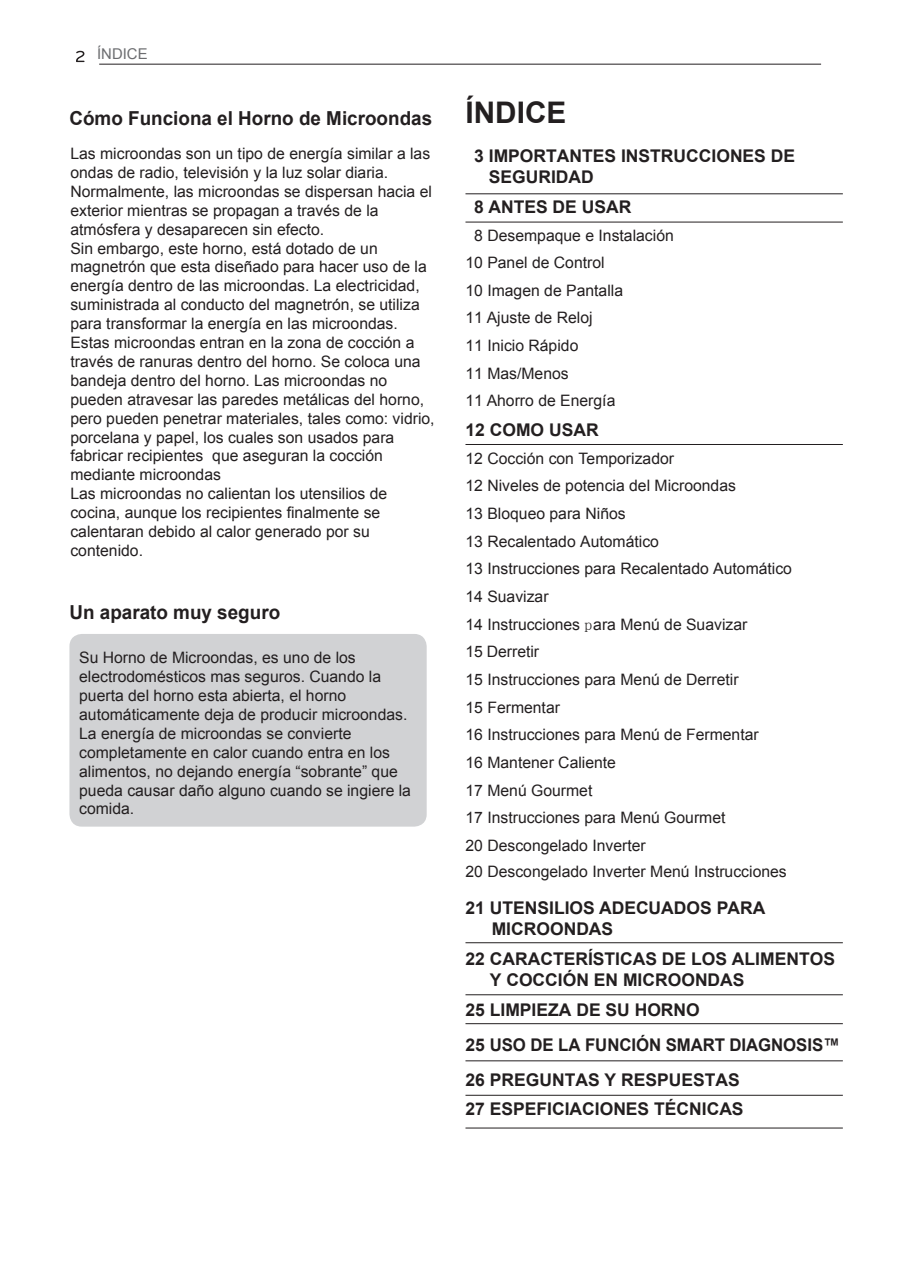
<style>
.page{position:relative;width:903px;height:1275px;background:#fff}
.page>*{position:absolute;margin:0;border:0;box-sizing:border-box;transform-origin:0 0}
.t1{font:700 29.75px "Arial";color:#231f20}
.t2{font:700 19.25px "Arial";color:#231f20}
.t3{font:700 17.5px/21px "Arial";color:#231f20}
.t4{font:15.75px/18.9px "Arial";color:#231f20}
.t5{font:14.88px "Arial";color:#6c6d70}
.s1{font-style:inherit}
</style>
<div class="page">
<svg style="left:76px;top:51px;width:9px;height:11px"></svg>
<hr style="left:99px;top:64px;width:722px;height:1px;background:#231f20">
<div style="left:69px;top:634px;width:358px;height:193px;background:#d1d2d4;border-radius:12px"></div>
<hr style="left:465px;top:193px;width:378px;height:1px;background:#231f20">
<hr style="left:465px;top:444px;width:378px;height:1px;background:#231f20">
<hr style="left:465px;top:942px;width:378px;height:1px;background:#231f20">
<hr style="left:465px;top:994px;width:378px;height:1px;background:#231f20">
<hr style="left:465px;top:1023px;width:378px;height:1px;background:#231f20">
<hr style="left:465px;top:1095px;width:378px;height:1px;background:#231f20">
<hr style="left:465px;top:1127px;width:378px;height:1px;background:#231f20">
<hr style="left:465px;top:1060px;width:378px;height:1px;background:#231f20">
<hr style="left:465px;top:222px;width:378px;height:1px;background:#231f20">
<p class="t5" style="left:97px;top:44px;width:52px">ÍNDICE</p>
<p class="t2" style="left:69px;top:105px;width:364px">Cómo Funciona el Horno de Microondas</p>
<p class="t4" style="left:70px;top:145px;width:366px">Las microondas son un tipo de energía similar a las ondas de radio, televisión y la luz solar diaria.<br>Normalmente, las microondas se dispersan hacia el exterior mientras se propagan a través de la atmósfera y desaparecen sin efecto.<br>Sin embargo, este horno, está dotado de un magnetrón que esta diseñado para hacer uso de la energía dentro de las microondas. La electricidad, suministrada al conducto del magnetrón, se utiliza para transformar la energía en las microondas.<br>Estas microondas entran en la zona de cocción a través de ranuras dentro del horno. Se coloca una bandeja dentro del horno. Las microondas no pueden atravesar las paredes metálicas del horno, pero pueden penetrar materiales, tales como: vidrio, porcelana y papel, los cuales son usados para fabricar recipientes que aseguran la cocción mediante microondas<br>Las microondas no calientan los utensilios de cocina, aunque los recipientes finalmente se calentaran debido al calor generado por su contenido.</p>
<p class="t2" style="left:69px;top:600px;width:212px">Un aparato muy seguro</p>
<p class="t4" style="left:79px;top:648px;width:333px">Su Horno de Microondas, es uno de los electrodomésticos mas seguros. Cuando la puerta del horno esta abierta, el horno automáticamente deja de producir microondas.<br>La energía de microondas se convierte completamente en calor cuando entra en los alimentos, no dejando energía “sobrante” que pueda causar daño alguno cuando se ingiere la comida.</p>
<h1 class="t1" style="left:465px;top:93px;width:102px">ÍNDICE</h1>
<p class="t3" style="left:489px;top:146px;width:308px;text-indent:-15px">3 IMPORTANTES INSTRUCCIONES DE<br>SEGURIDAD</p>
<p class="t3" style="left:474px;top:197px;width:159px">8 ANTES DE USAR</p>
<p class="t4" style="left:465px;top:222px;width:210px;line-height:27.7px;text-indent:9px">8 Desempaque e Instalación<br>10 Panel de Control<br>10 Imagen de Pantalla<br>11 Ajuste de Reloj<br>11 Inicio Rápido<br>11 Mas/Menos<br>11 Ahorro de Energía</p>
<p class="t3" style="left:465px;top:420px;width:135px">12 COMO USAR</p>
<p class="t4" style="left:465px;top:445px;width:328px;line-height:27.7px">12 Cocción con Temporizador<br>12 Niveles de potencia del Microondas<br>13 Bloqueo para Niños<br>13 Recalentado Automático<br>13 Instrucciones para Recalentado Automático<br>14 Suavizar<br>14 Instrucciones <span class="s1">p</span>ara Menú de Suavizar<br>15 Derretir<br>15 Instrucciones para Menú de Derretir<br>15 Fermentar<br>16 Instrucciones para Menú de Fermentar<br>16 Mantener Caliente<br>17 Menú Gourmet<br>17 Instrucciones para Menú Gourmet<br>20 Descongelado Inverter</p>
<p class="t4" style="left:465px;top:862px;width:323px">20 Descongelado Inverter Menú Instrucciones</p>
<p class="t3" style="left:492px;top:898px;width:275px;text-indent:-26px">21 UTENSILIOS ADECUADOS PARA<br>MICROONDAS</p>
<p class="t3" style="left:490px;top:949px;width:347px;text-indent:-24px">22 CARACTERÍSTICAS DE LOS ALIMENTOS<br>Y COCCIÓN EN MICROONDAS</p>
<p class="t3" style="left:465px;top:999px;width:236px">25 LIMPIEZA DE SU HORNO</p>
<p class="t3" style="left:465px;top:1034px;width:376px">25 USO DE LA FUNCIÓN SMART DIAGNOSIS™</p>
<p class="t3" style="left:465px;top:1065px;width:280px;line-height:29.8px">26 PREGUNTAS Y RESPUESTAS<br>27 ESPEFICIACIONES TÉCNICAS</p>
</div>
